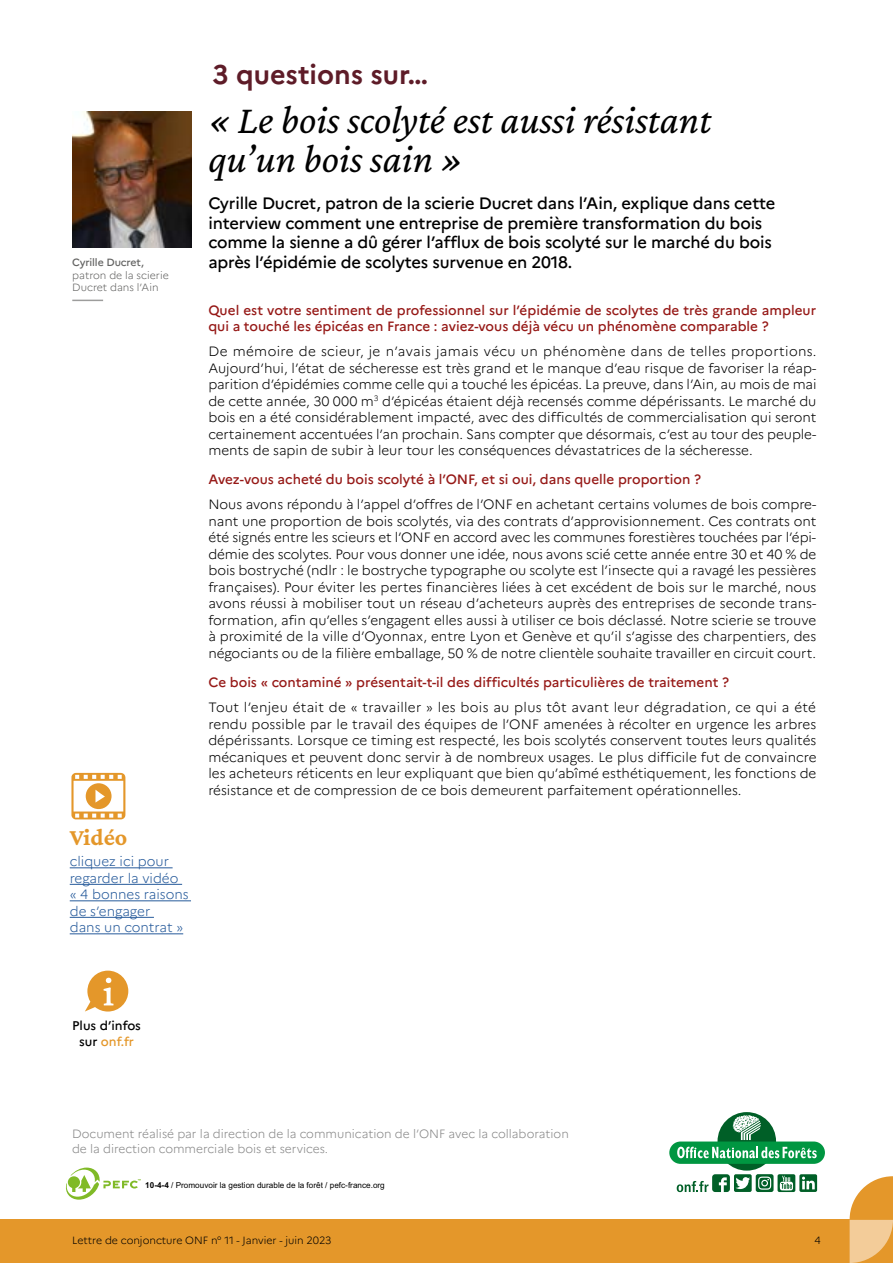
<style>
.page{position:relative;width:893px;height:1263px;background:#fff}
.page>*{position:absolute;margin:0;border:0;box-sizing:border-box;transform-origin:0 0}
.t1{font:italic 40.5px/39px "Crimson Pro";color:#000}
.t2{font:700 27px "Marianne";color:#5e1c28}
.t3{font:700 24px "Crimson Pro";color:#e4972a}
.t4{font:500 16.5px/19.8px "Marianne";letter-spacing:-.01em;color:#000}
.t5{font:300 13.5px/16.5px "Marianne";color:#000;text-align:justify}
.t6{font:500 13.5px/16.5px "Marianne";color:#961917}
.t7{font:300 13.5px/16.5px "Marianne";color:#275b9b}
.t8{font:500 12.6px/15.1px "Marianne";color:#000;text-align:center}
.t9{font:300 12px/14.4px "Marianne";color:#878787}
.t10{font:300 10.5px "Marianne";color:#000}
.t11{font:300 10.5px/12.6px "Marianne";color:#636362}
.t12{font:500 10.5px "Marianne";letter-spacing:-.01em;color:#636362}
.t13{font:8.25px "Arial";color:#000}
.s1{color:#e4972a}
.s2{font-weight:700}
</style>
<div class="page">
<div style="left:0;top:1219px;width:893px;height:44px;background:#e4972a"></div>
<svg style="left:850px;top:1176px;width:43px;height:87px"></svg>
<img style="left:72px;top:111px;width:119px;height:137px">
<hr style="left:72px;top:300px;width:31px;height:1px;background:#9d9d9c">
<svg style="left:66px;top:1167px;width:75px;height:33px"></svg>
<div style="left:717px;top:1112px;width:59px;height:58px;background:#005f27;border-radius:50%"></div>
<div style="left:669px;top:1141px;width:156px;height:23px;background:#009641;border-radius:11px"></div>
<svg style="left:733px;top:1115px;width:28px;height:25px"></svg>
<svg style="left:677px;top:1147px;width:140px;height:11px"></svg>
<svg style="left:677px;top:1174px;width:140px;height:18px"></svg>
<svg style="left:85px;top:971px;width:43px;height:40px"></svg>
<hr style="left:70px;top:867px;width:103px;height:1px;background:#275b9b">
<hr style="left:70px;top:884px;width:112px;height:1px;background:#275b9b">
<hr style="left:70px;top:900px;width:121px;height:1px;background:#275b9b">
<hr style="left:70px;top:917px;width:84px;height:1px;background:#275b9b">
<hr style="left:70px;top:933px;width:113px;height:1px;background:#275b9b">
<svg style="left:71px;top:773px;width:54px;height:46px"></svg>
<p class="t12" style="left:72px;top:256px;width:73px">Cyrille Ducret,</p>
<p class="t11" style="left:72px;top:269px;width:98px">patron de la scierie<br>Ducret dans l’Ain</p>
<h3 class="t3" style="left:70px;top:822px;width:59px">Vidéo</h3>
<p class="t7" style="left:70px;top:853px;width:120px">cliquez ici pour regarder la vidéo « 4 bonnes raisons de s’engager<br>dans un contrat »</p>
<h2 class="t2" style="left:213px;top:58px;width:217px">3 questions sur…</h2>
<h1 class="t1" style="left:208px;top:100px;width:505px">« Le bois scolyté est aussi résistant qu’un bois sain »</h1>
<p class="t4" style="left:208px;top:193px;width:569px">Cyrille Ducret, patron de la scierie Ducret dans l’Ain, explique dans cette interview comment une entreprise de première transformation du bois comme la sienne a dû gérer l’afflux de bois scolyté sur le marché du bois après l’épidémie de scolytes survenue en 2018.</p>
<p class="t6" style="left:208px;top:301px;width:609px">Quel est votre sentiment de professionnel sur l’épidémie de scolytes de très grande ampleur qui a touché les épicéas en France : aviez-vous déjà vécu un phénomène comparable ?</p>
<p class="t5" style="left:208px;top:343px;width:610px">De mémoire de scieur, je n’avais jamais vécu un phénomène dans de telles proportions.<br>Aujourd’hui, l’état de sécheresse est très grand et le manque d’eau risque de favoriser la réap&shy;parition d’épidémies comme celle qui a touché les épicéas. La preuve, dans l’Ain, au mois de mai de cette année, 30 000 m<sup>3</sup> d’épicéas étaient déjà recensés comme dépérissants. Le marché du bois en a été considérablement impacté, avec des difficultés de commercialisation qui seront certainement accentuées l’an prochain. Sans compter que désormais, c’est au tour des peuple&shy;ments de sapin de subir à leur tour les conséquences dévastatrices de la sécheresse.</p>
<p class="t6" style="left:208px;top:471px;width:494px">Avez-vous acheté du bois scolyté à l’ONF, et si oui, dans quelle proportion ?</p>
<p class="t5" style="left:208px;top:496px;width:610px">Nous avons répondu à l’appel d’offres de l’ONF en achetant certains volumes de bois compre&shy;nant une proportion de bois scolytés, via des contrats d’approvisionnement. Ces contrats ont été signés entre les scieurs et l’ONF en accord avec les communes forestières touchées par l’épi&shy;démie des scolytes. Pour vous donner une idée, nous avons scié cette année entre 30 et 40 % de bois bostryché (ndlr : le bostryche typographe ou scolyte est l’insecte qui a ravagé les pessières françaises). Pour éviter les pertes financières liées à cet excédent de bois sur le marché, nous avons réussi à mobiliser tout un réseau d’acheteurs auprès des entreprises de seconde trans&shy;formation, afin qu’elles s’engagent elles aussi à utiliser ce bois déclassé. Notre scierie se trouve à proximité de la ville d’Oyonnax, entre Lyon et Genève et qu’il s’agisse des charpentiers, des négociants ou de la filière emballage, 50 % de notre clientèle souhaite travailler en circuit court.</p>
<p class="t6" style="left:208px;top:674px;width:522px">Ce bois « contaminé » présentait-t-il des difficultés particulières de traitement ?</p>
<p class="t5" style="left:208px;top:699px;width:610px">Tout l’enjeu était de « travailler » les bois au plus tôt avant leur dégradation, ce qui a été rendu possible par le travail des équipes de l’ONF amenées à récolter en urgence les arbres dépérissants. Lorsque ce timing est respecté, les bois scolytés conservent toutes leurs qualités mécaniques et peuvent donc servir à de nombreux usages. Le plus difficile fut de convaincre les acheteurs réticents en leur expliquant que bien qu’abîmé esthétiquement, les fonctions de résistance et de compression de ce bois demeurent parfaitement opérationnelles.</p>
<p class="t8" style="left:72px;top:1018px;width:70px">Plus d’infos sur <span class="s1">onf.fr</span></p>
<p class="t9" style="left:72px;top:1127px;width:498px">Document réalisé par la direction de la communication de l’ONF avec la collaboration de la direction commerciale bois et services.</p>
<p class="t13" style="left:145px;top:1181px;width:241px"><span class="s2">10-4-4</span> / Promouvoir la gestion durable de la forêt / pefc-france.org</p>
<p class="t10" style="left:72px;top:1234px;width:261px">Lettre de conjoncture ONF n° 11 - Janvier - juin 2023</p>
<p class="t10" style="left:814px;top:1234px;width:8px">4</p>
</div>
